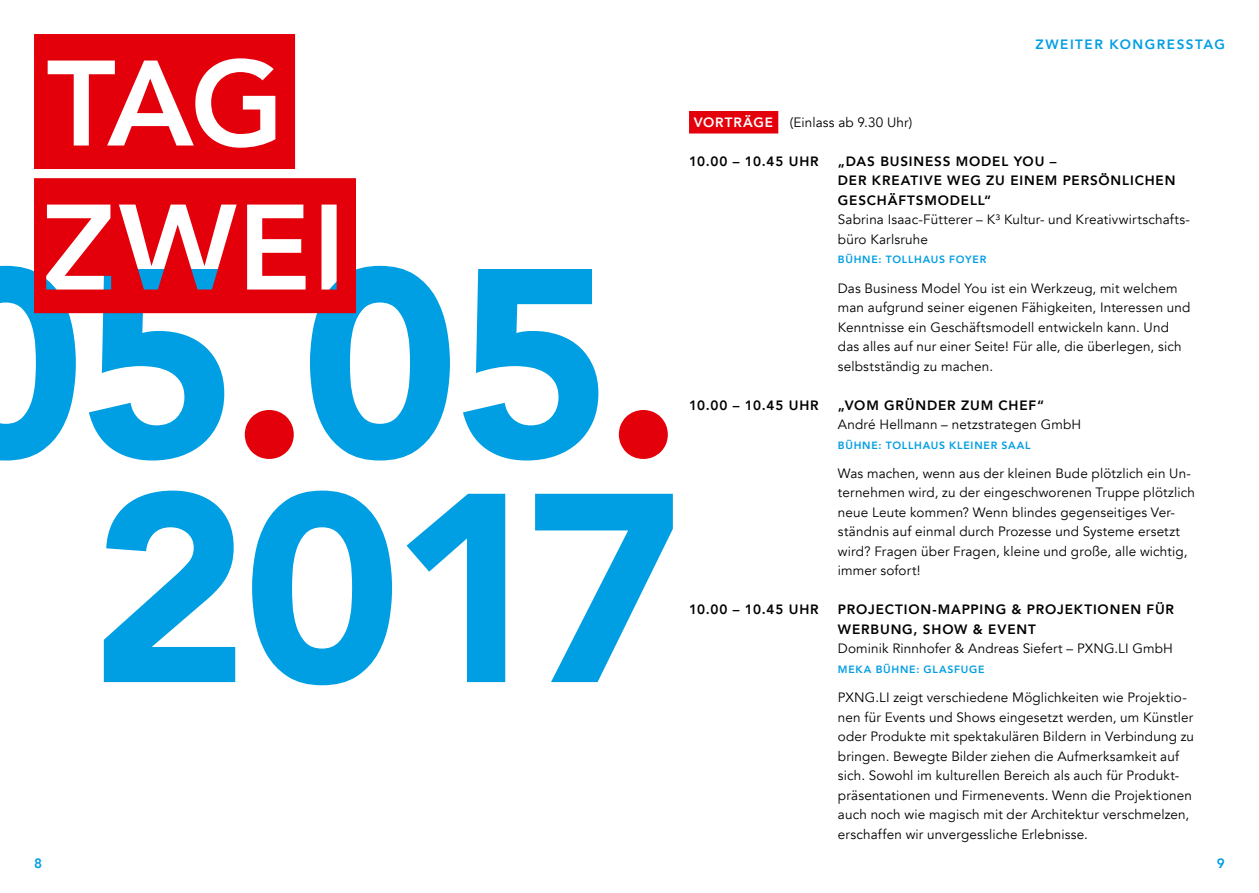
<style>
.page{position:relative;width:1259px;height:893px;background:#fff}
.page>*{position:absolute;margin:0;border:0;box-sizing:border-box;transform-origin:0 0}
.t1{font:900 265.95px/224.7px "Avenir";letter-spacing:-.02em;color:#009ee3;text-align:right}
.t2{font:13.5px/19.5px "Avenir";letter-spacing:.01em;color:#000}
.t3{font:800 13.5px/19.5px "Avenir";letter-spacing:.065em;color:#000}
.t4{font:800 13.5px "Avenir";letter-spacing:.115em;color:#009ee3}
.t5{font:800 13.5px "Avenir";letter-spacing:.065em;color:#fff}
.t6{font:800 10.5px "Avenir";letter-spacing:.07em;color:#009ee3}
.s1{color:#e3000b}
</style>
<div class="page">
<svg style="left:34px;top:34px;width:261px;height:135px"></svg>
<svg style="left:34px;top:178px;width:322px;height:135px"></svg>
<div style="left:689px;top:111px;width:89px;height:23px;background:#e3000b"></div>
<p class="t4" style="left:1035px;top:34px;width:191px">ZWEITER KONGRESSTAG</p>
<h1 class="t1" style="left:-73px;top:245px;width:757px">05<span class="s1">.</span>05<span class="s1">.<br></span>2017</h1>
<p class="t5" style="left:693px;top:112px;width:81px">VORTRÄGE</p>
<p class="t3" style="left:689px;top:151px;width:131px">10.00 – 10.45 UHR</p>
<p class="t3" style="left:838px;top:151px;width:339px">„DAS BUSINESS MODEL YOU –<br>DER KREATIVE WEG ZU EINEM PERSÖNLICHEN<br>GESCHÄFTSMODELL“</p>
<p class="t2" style="left:838px;top:210px;width:354px">Sabrina Isaac-Fütterer – K³ Kultur- und Kreativwirtschafts&shy;büro Karlsruhe</p>
<p class="t6" style="left:838px;top:251px;width:150px">BÜHNE: TOLLHAUS FOYER</p>
<p class="t2" style="left:838px;top:278px;width:354px">Das Business Model You ist ein Werkzeug, mit welchem man aufgrund seiner eigenen Fähigkeiten, Interessen und Kenntnisse ein Geschäftsmodell entwickeln kann. Und das alles auf nur einer Seite! Für alle, die überlegen, sich selbstständig zu machen.</p>
<p class="t3" style="left:689px;top:395px;width:131px">10.00 – 10.45 UHR</p>
<p class="t3" style="left:838px;top:395px;width:208px">„VOM GRÜNDER ZUM CHEF“</p>
<p class="t2" style="left:838px;top:415px;width:245px">André Hellmann – netzstrategen GmbH</p>
<p class="t6" style="left:838px;top:437px;width:194px">BÜHNE: TOLLHAUS KLEINER SAAL</p>
<p class="t2" style="left:838px;top:464px;width:358px">Was machen, wenn aus der kleinen Bude plötzlich ein Un&shy;ternehmen wird, zu der eingeschworenen Truppe plötzlich neue Leute kommen? Wenn blindes gegenseitiges Ver&shy;ständnis auf einmal durch Prozesse und Systeme ersetzt wird? Fragen über Fragen, kleine und große, alle wichtig, immer sofort!</p>
<p class="t3" style="left:689px;top:600px;width:131px">10.00 – 10.45 UHR</p>
<p class="t3" style="left:838px;top:600px;width:338px">PROJECTION-MAPPING &amp; PROJEKTIONEN FÜR<br>WERBUNG, SHOW &amp; EVENT</p>
<p class="t2" style="left:838px;top:639px;width:337px">Dominik Rinnhofer &amp; Andreas Siefert – PXNG.LI GmbH</p>
<p class="t6" style="left:838px;top:661px;width:148px">MEKA BÜHNE: GLASFUGE</p>
<p class="t2" style="left:838px;top:688px;width:358px">PXNG.LI zeigt verschiedene Möglichkeiten wie Projektio&shy;nen für Events und Shows eingesetzt werden, um Künstler oder Produkte mit spektakulären Bildern in Verbindung zu bringen. Bewegte Bilder ziehen die Aufmerksamkeit auf sich. Sowohl im kulturellen Bereich als auch für Produkt&shy;präsentationen und Firmenevents. Wenn die Projektionen auch noch wie magisch mit der Architektur verschmelzen, erschaffen wir unvergessliche Erlebnisse.</p>
<p class="t2" style="left:790px;top:113px;width:124px">(Einlass ab 9.30 Uhr)</p>
<p class="t4" style="left:34px;top:853px;width:9px">8</p>
<p class="t4" style="left:1217px;top:853px;width:9px">9</p>
</div>
